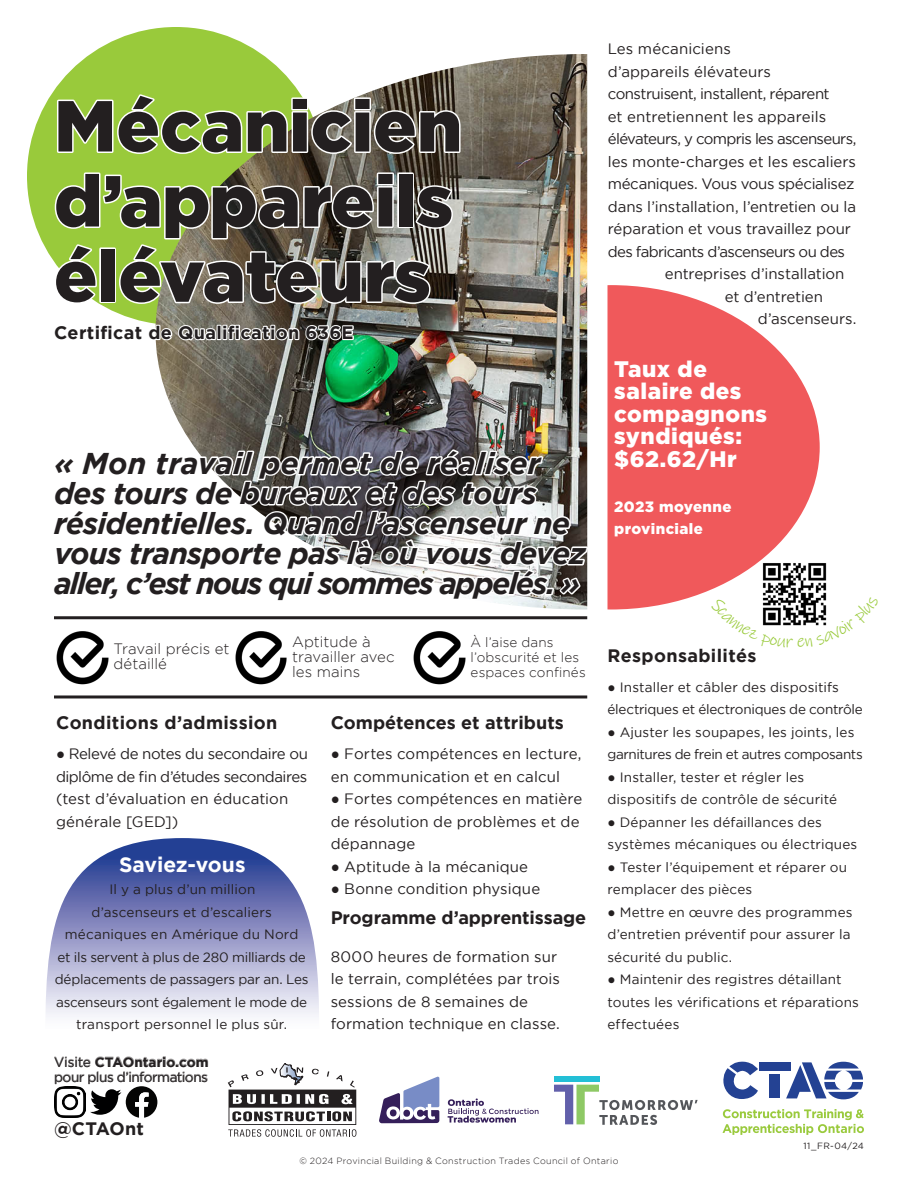
<style>
.page{position:relative;width:918px;height:1188px;background:#fff}
.page>*{position:absolute;margin:0;border:0;box-sizing:border-box;transform-origin:0 0}
.Trade_Title{font:900 72px/75px "Gotham";color:#231f20}
.t1{font:italic 700 30px/30px "Gotham";letter-spacing:-.03em;color:#231f20}
.wage{font:900 22.5px/22.5px "Gotham";letter-spacing:.025em;color:#fff}
.Did_you_know{font:700 21px "Gotham";letter-spacing:-.005em;color:#fff}
.Subtitle{font:700 18px "Gotham";letter-spacing:.02em;color:#231f20}
.Subtitle-2{font:700 18px "Gotham";letter-spacing:-.005em;color:#231f20}
.Subtitle-3{font:700 18px "Gotham";color:#231f20}
.Body_text{font:15px/22.5px "Gotham";color:#231f20}
.Body_text-2{font:15px/22.5px "Gotham";letter-spacing:-.02em;color:#231f20}
.Body_text-3{font:15px "Gotham";letter-spacing:-.04em;color:#231f20}
.Checkmark_type{font:300 15px/15px "Gotham";color:#231f20}
.Body_text-4{font:15px "Gotham";letter-spacing:-.03em;color:#231f20}
.Body_text-5{font:15px "Gotham";letter-spacing:-.025em;color:#231f20}
.t2{font:900 15px/22.5px "Gotham";letter-spacing:.025em;color:#fff}
.Did_you_know_Body{font:13.5px/22.5px "Gotham";letter-spacing:.01em;color:#231f20}
.Did_you_know_Body-2{font:13.5px/22.5px "Gotham";letter-spacing:-.015em;color:#231f20}
.Did_you_know_Body-3{font:13.5px/22.5px "Gotham";letter-spacing:-.025em;color:#231f20}
.t3{font:300 13.5px/15px "Gotham";letter-spacing:.01em;color:#231f20}
.For_more_info_visit{font:13.5px "Gotham";letter-spacing:-.03em;color:#231f20}
.t4{font:700 13.5px "Gotham";letter-spacing:.005em;color:#231f20}
.t5{font:300 9px "Gotham";letter-spacing:.035em;color:#231f20}
.t6{font:9px "Gotham";letter-spacing:.04em;color:#231f20}
.s1{font-family:"Bookman Old Style"}
.s2{font-weight:400}
</style>
<div class="page">
<img style="left:820px;top:563px;width:7px;height:33px">
<div style="left:27px;top:27px;width:298px;height:298px;background:#99ca3b;border-radius:50%"></div>
<svg style="left:54px;top:1056px;width:154px;height:62px"></svg>
<hr style="left:56px;top:616px;width:530px;height:3px;background:#231f20">
<hr style="left:56px;top:695px;width:530px;height:3px;background:#231f20">
<img style="left:54px;top:629px;width:57px;height:57px;border-radius:28px">
<img style="left:233px;top:629px;width:56px;height:57px;border-radius:28px">
<img style="left:411px;top:629px;width:57px;height:57px;border-radius:28px">
<svg style="left:723px;top:1062px;width:35px;height:37px"></svg>
<div style="left:759px;top:1062px;width:32px;height:9px;background:#244293"></div>
<div style="left:770px;top:1074px;width:10px;height:24px;background:#244293"></div>
<svg style="left:786px;top:1062px;width:77px;height:37px"></svg>
<svg style="left:723px;top:1109px;width:141px;height:26px"></svg>
<svg style="left:608px;top:285px;width:212px;height:325px;fill:#f0595b"></svg>
<img style="left:156px;top:54px;width:431px;height:388px">
<svg style="left:57px;top:92px;width:405px;height:63px"></svg>
<svg style="left:53px;top:171px;width:402px;height:135px"></svg>
<svg style="left:191px;top:442px;width:397px;height:168px"></svg>
<svg style="left:152px;top:323px;width:203px;height:20px"></svg>
<svg style="left:46px;top:838px;width:273px;height:177px"></svg>
<svg style="left:228px;top:1063px;width:128px;height:74px"></svg>
<svg style="left:379px;top:1076px;width:60px;height:47px"></svg>
<svg style="left:448px;top:1099px;width:91px;height:24px"></svg>
<div style="left:554px;top:1076px;width:45px;height:5px;background:#23bfd6"></div>
<svg style="left:554px;top:1085px;width:144px;height:39px"></svg>
<svg style="left:710px;top:596px;width:117px;height:30px"></svg>
<p class="Trade_Title" style="left:54px;top:87px;width:410px">Mécanicien d’appareils élévateurs</p>
<p class="Subtitle" style="left:54px;top:322px;width:301px">Certificat de Qualification 636E</p>
<p class="t1" style="left:54px;top:448px;width:533px">« Mon travail permet de réaliser des tours de bureaux et des tours résidentielles. Quand l’ascenseur ne vous transporte pas là où vous devez aller, c’est nous qui sommes appelés. »</p>
<p class="Checkmark_type" style="left:114px;top:641px;width:117px">Travail précis et détaillé</p>
<p class="Checkmark_type" style="left:292px;top:634px;width:104px">Aptitude à travailler avec les mains</p>
<p class="t3" style="left:471px;top:634px;width:117px">À l’aise dans l’obscurité et les espaces confinés</p>
<p class="Subtitle" style="left:56px;top:712px;width:223px">Conditions d’admission</p>
<p class="Subtitle-3" style="left:331px;top:712px;width:235px">Compétences et attributs</p>
<p class="Body_text-2" style="left:56px;top:742px;width:253px"><span class="s1">●</span> Relevé de notes du secondaire ou diplôme de fin d’études secondaires (test d’évaluation en éducation générale [GED])</p>
<p class="Body_text" style="left:331px;top:742px;width:252px"><span class="s1">●</span> Fortes compétences en lecture, en communication et en calcul</p>
<p class="Body_text" style="left:331px;top:787px;width:253px"><span class="s1">●</span> Fortes compétences en matière de résolution de problèmes et de dépannage</p>
<p class="Body_text" style="left:331px;top:855px;width:199px"><span class="s1">●</span> Aptitude à la mécanique</p>
<p class="Body_text" style="left:331px;top:877px;width:211px"><span class="s1">●</span> Bonne condition physique</p>
<p class="Did_you_know" style="left:119px;top:852px;width:128px">Saviez-vous</p>
<p class="Did_you_know_Body" style="left:55px;top:878px;width:255px;text-align:center">Il y a plus d’un million<br>d’ascenseurs et d’escaliers mécaniques en Amérique du Nord<br>et ils servent à plus de 280 milliards de déplacements de passagers par an. Les ascenseurs sont également le mode de transport personnel le plus sûr.</p>
<p class="Subtitle-2" style="left:331px;top:907px;width:257px">Programme d’apprentissage</p>
<p class="Body_text" style="left:331px;top:945px;width:231px">8000 heures de formation sur le terrain, complétées par trois sessions de 8 semaines de formation technique en classe.</p>
<p class="t4" style="left:54px;top:1054px;width:156px"><span class="s2">Visite</span> CTAOntario.com</p>
<p class="For_more_info_visit" style="left:54px;top:1069px;width:156px">pour plus d’informations</p>
<p class="Subtitle" style="left:54px;top:1118px;width:92px">@CTAOnt</p>
<p class="Body_text" style="left:608px;top:37px;width:125px">Les mécaniciens</p>
<p class="Body_text" style="left:608px;top:60px;width:165px">d’appareils élévateurs</p>
<p class="Body_text-4" style="left:608px;top:85px;width:223px">construisent, installent, réparent</p>
<p class="Body_text" style="left:608px;top:105px;width:220px">et entretiennent les appareils</p>
<p class="Body_text-3" style="left:608px;top:130px;width:250px">élévateurs, y compris les ascenseurs,</p>
<p class="Body_text" style="left:608px;top:150px;width:250px">les monte-charges et les escaliers</p>
<p class="Body_text-5" style="left:608px;top:175px;width:248px">mécaniques. Vous vous spécialisez</p>
<p class="Body_text" style="left:608px;top:195px;width:250px">dans l’installation, l’entretien ou la</p>
<p class="Body_text" style="left:608px;top:217px;width:245px">réparation et vous travaillez pour</p>
<p class="Body_text-3" style="left:608px;top:243px;width:239px">des fabricants d’ascenseurs ou des</p>
<p class="Body_text" style="left:665px;top:262px;width:181px">entreprises d’installation</p>
<p class="Body_text" style="left:725px;top:285px;width:100px">et d’entretien</p>
<p class="Body_text" style="left:758px;top:307px;width:100px">d’ascenseurs.</p>
<p class="wage" style="left:614px;top:357px;width:154px">Taux de salaire des compagnons syndiqués: $62.62/Hr</p>
<p class="t2" style="left:614px;top:495px;width:119px">2023 moyenne provinciale</p>
<p class="Subtitle" style="left:608px;top:645px;width:151px">Responsabilités</p>
<p class="Did_you_know_Body-2" style="left:608px;top:675px;width:257px"><span class="s1">●</span> Installer et câbler des dispositifs électriques et électroniques de contrôle</p>
<p class="Did_you_know_Body-3" style="left:608px;top:720px;width:257px"><span class="s1">●</span> Ajuster les soupapes, les joints, les garnitures de frein et autres composants</p>
<p class="Did_you_know_Body" style="left:608px;top:765px;width:231px"><span class="s1">●</span> Installer, tester et régler les dispositifs de contrôle de sécurité</p>
<p class="Did_you_know_Body" style="left:608px;top:810px;width:251px"><span class="s1">●</span> Dépanner les défaillances des systèmes mécaniques ou électriques</p>
<p class="Did_you_know_Body" style="left:608px;top:855px;width:241px"><span class="s1">●</span> Tester l’équipement et réparer ou remplacer des pièces</p>
<p class="Did_you_know_Body" style="left:608px;top:900px;width:247px"><span class="s1">●</span> Mettre en œuvre des programmes d’entretien préventif pour assurer la sécurité du public.</p>
<p class="Did_you_know_Body" style="left:608px;top:968px;width:253px"><span class="s1">●</span> Maintenir des registres détaillant toutes les vérifications et réparations effectuées</p>
<p class="t6" style="left:804px;top:1141px;width:62px">11_FR-04/24</p>
<p class="t5" style="left:300px;top:1156px;width:320px">© 2024 Provincial Building &amp; Construction Trades Council of Ontario</p>
</div>
